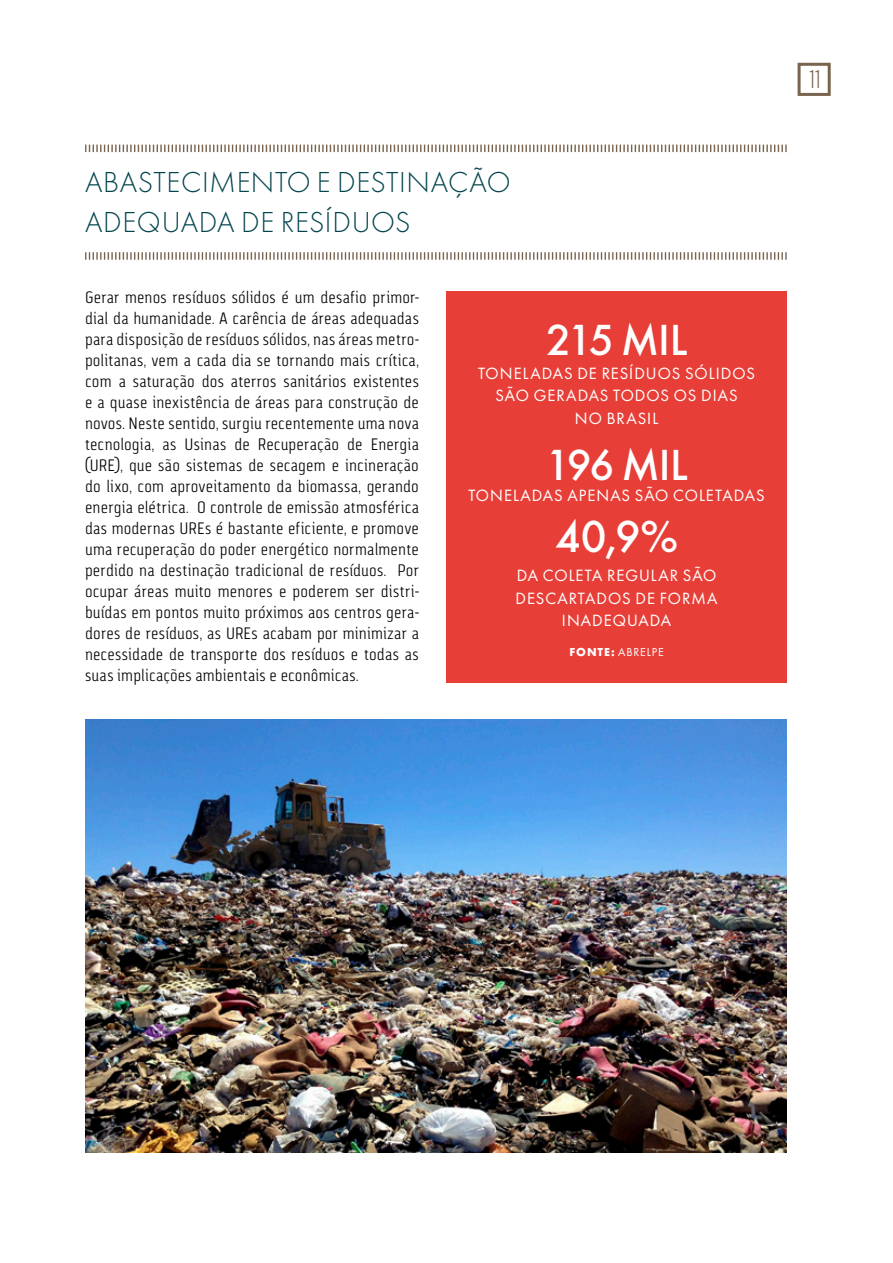
<style>
.page{position:relative;width:893px;height:1263px;background:#fff}
.page>*{position:absolute;margin:0;border:0;box-sizing:border-box;transform-origin:0 0}
.t1{font:500 46.65px "Futura";color:#fff}
.t2{font:500 45.15px "Futura";letter-spacing:-.045em;color:#fff}
.t3{font:300 30px/39.6px "Futura";letter-spacing:.02em;color:#04454d}
.t4{font:300 22.5px "Titling Gothic FB Comp";color:#79644f}
.t5{font:16.95px/22.5px "Futura Boo";letter-spacing:.06em;color:#fff;text-align:center}
.Parágrafo_Base{font:300 16.5px/21px "Via Sans";letter-spacing:.015em;color:#000;text-align:justify}
.t6{font:12px "Futura Boo";letter-spacing:.075em;color:#fff}
.s1{font-family:"Futura";font-weight:700}
</style>
<div class="page">
<div style="left:798px;top:63px;width:33px;height:33px;border:3px solid #79644f"></div>
<img style="left:85px;top:720px;width:702px;height:432px">
<svg style="left:85px;top:145px;width:702px;height:7px"></svg>
<svg style="left:85px;top:252px;width:702px;height:8px"></svg>
<div style="left:446px;top:291px;width:341px;height:391px;background:#e73f38"></div>
<p class="t3" style="left:85px;top:162px;width:427px">ABASTECIMENTO E DESTINAÇÃO<br>ADEQUADA DE RESÍDUOS</p>
<p class="Parágrafo_Base" style="left:85px;top:287px;width:335px">Gerar menos resíduos sólidos é um desafio primor&shy;dial da humanidade. A carência de áreas adequadas para disposição de resíduos sólidos, nas áreas metro&shy;politanas, vem a cada dia se tornando mais crítica, com a saturação dos aterros sanitários existentes e a quase inexistência de áreas para construção de novos. Neste sentido, surgiu recentemente uma nova tecnologia, as Usinas de Recuperação de Energia (URE), que são sistemas de secagem e incineração do lixo, com aproveitamento da biomassa, gerando energia elétrica. O controle de emissão atmosférica das modernas UREs é bastante eficiente, e promove uma recuperação do poder energético normalmente perdido na destinação tradicional de resíduos. Por ocupar áreas muito menores e poderem ser distri&shy;buídas em pontos muito próximos aos centros gera&shy;dores de resíduos, as UREs acabam por minimizar a necessidade de transporte dos resíduos e todas as suas implicações ambientais e econômicas.</p>
<p class="t2" style="left:546px;top:313px;width:143px">215 MIL</p>
<p class="t5" style="left:478px;top:361px;width:278px">TONELADAS DE RESÍDUOS SÓLIDOS<br>SÃO GERADAS TODOS OS DIAS<br>NO BRASIL</p>
<p class="t2" style="left:545px;top:438px;width:144px">196 MIL</p>
<p class="t5" style="left:468px;top:484px;width:298px">TONELADAS APENAS SÃO COLETADAS</p>
<p class="t1" style="left:555px;top:509px;width:125px">40,9%</p>
<p class="t5" style="left:516px;top:564px;width:203px">DA COLETA REGULAR SÃO<br>DESCARTADOS DE FORMA<br>INADEQUADA</p>
<p class="t6" style="left:569px;top:644px;width:96px"><span class="s1">FONTE:</span> ABRELPE</p>
<h3 class="t4" style="left:809px;top:67px;width:12px">11</h3>
</div>
